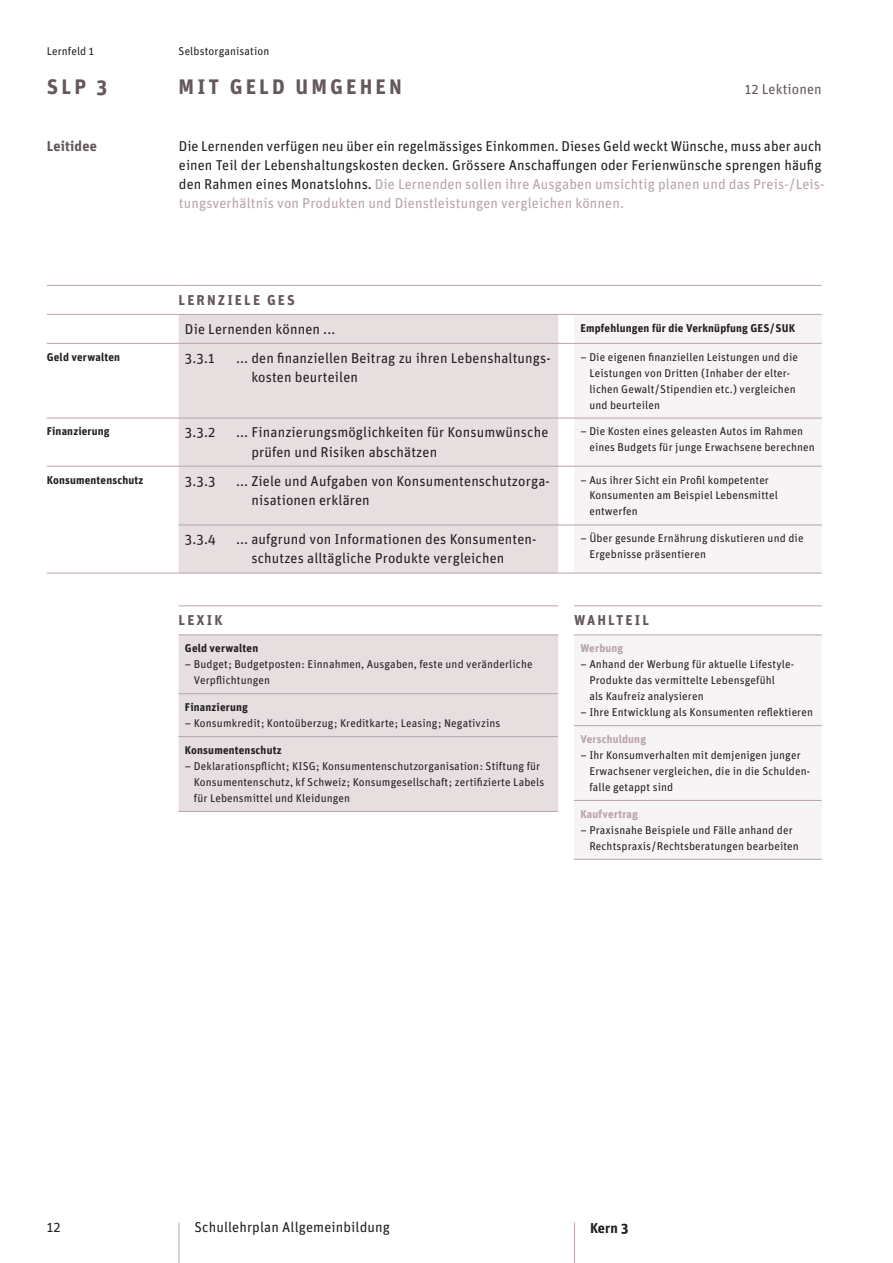
<style>
.page{position:relative;width:893px;height:1263px;background:#fff}
.page>*{position:absolute;margin:0;border:0;box-sizing:border-box;transform-origin:0 0}
.t1{font:700 21px "Unit";letter-spacing:.15em;color:#64585e}
.t2{font:14.25px/19.2px "Unit";letter-spacing:.01em;color:#231f20}
.t3{font:700 14.25px "Unit";letter-spacing:.15em;color:#64585e}
.t4{font:14.25px "Unit";letter-spacing:.01em;color:#64585e}
.t5{font:700 14.25px "Unit";color:#231f20}
.t6{font:11.25px/15.9px "Unit";letter-spacing:.01em;color:#231f20}
.t7{font:700 11.25px "Unit";letter-spacing:.015em;color:#231f20}
.t8{font:700 11.25px "Unit";letter-spacing:.015em;color:#b9a3ab}
.s1{color:#b9a3ab}
</style>
<div class="page">
<hr style="left:179px;top:1222px;width:1px;height:41px;background:#b9a3ab">
<hr style="left:574px;top:1222px;width:1px;height:41px;background:#b9a3ab">
<div style="left:179px;top:315px;width:379px;height:258px;background:#e7dee0"></div>
<div style="left:574px;top:315px;width:248px;height:258px;background:#f6f4f4"></div>
<hr style="left:179px;top:418px;width:379px;height:1px;background:#b9a3ab">
<svg style="left:558px;top:418px;width:16px;height:1px"></svg>
<hr style="left:574px;top:418px;width:248px;height:1px;background:#b9a3ab">
<hr style="left:574px;top:343px;width:248px;height:1px;background:#b9a3ab">
<hr style="left:179px;top:343px;width:379px;height:1px;background:#b9a3ab">
<svg style="left:558px;top:343px;width:16px;height:1px"></svg>
<hr style="left:47px;top:343px;width:132px;height:1px;background:#b9a3ab">
<hr style="left:47px;top:418px;width:132px;height:1px;background:#b9a3ab">
<svg style="left:47px;top:285px;width:775px;height:30px"></svg>
<hr style="left:574px;top:314px;width:248px;height:1px;background:#b9a3ab">
<hr style="left:47px;top:314px;width:132px;height:1px;background:#b9a3ab">
<hr style="left:179px;top:466px;width:379px;height:1px;background:#b9a3ab">
<hr style="left:179px;top:525px;width:379px;height:1px;background:#b9a3ab">
<hr style="left:179px;top:573px;width:379px;height:1px;background:#b9a3ab">
<hr style="left:574px;top:466px;width:248px;height:1px;background:#b9a3ab">
<hr style="left:574px;top:525px;width:248px;height:1px;background:#b9a3ab">
<hr style="left:574px;top:573px;width:248px;height:1px;background:#b9a3ab">
<svg style="left:558px;top:466px;width:16px;height:1px"></svg>
<svg style="left:558px;top:525px;width:16px;height:1px"></svg>
<svg style="left:558px;top:573px;width:16px;height:1px"></svg>
<hr style="left:47px;top:573px;width:132px;height:1px;background:#b9a3ab">
<hr style="left:47px;top:466px;width:132px;height:1px;background:#b9a3ab">
<div style="left:179px;top:636px;width:379px;height:175px;background:#e7dee0"></div>
<hr style="left:179px;top:605px;width:379px;height:1px;background:#b9a3ab">
<hr style="left:179px;top:635px;width:379px;height:1px;background:#b9a3ab">
<hr style="left:179px;top:693px;width:379px;height:1px;background:#b9a3ab">
<hr style="left:179px;top:736px;width:379px;height:1px;background:#b9a3ab">
<hr style="left:179px;top:811px;width:379px;height:1px;background:#b9a3ab">
<div style="left:574px;top:636px;width:248px;height:223px;background:#f6f4f4"></div>
<hr style="left:574px;top:725px;width:248px;height:1px;background:#b9a3ab">
<hr style="left:574px;top:800px;width:248px;height:1px;background:#b9a3ab">
<hr style="left:574px;top:605px;width:248px;height:1px;background:#b9a3ab">
<hr style="left:574px;top:635px;width:248px;height:1px;background:#b9a3ab">
<hr style="left:574px;top:859px;width:248px;height:1px;background:#b9a3ab">
<p class="t6" style="left:47px;top:43px;width:49px">Lernfeld 1</p>
<p class="t6" style="left:179px;top:43px;width:92px">Selbstorganisation</p>
<h1 class="t1" style="left:47px;top:73px;width:62px">SL P 3</h1>
<h1 class="t1" style="left:179px;top:73px;width:225px">M it Geld umgehen</h1>
<p class="t4" style="left:745px;top:80px;width:79px">12 Lektionen</p>
<p class="t3" style="left:47px;top:137px;width:52px">Leitidee</p>
<p class="t2" style="left:179px;top:136px;width:647px">Die Lernenden verfügen neu über ein regelmässiges Einkommen. Dieses Geld weckt Wünsche, muss aber auch einen Teil der Lebenshaltungskosten decken. Grössere Anschaffungen oder Ferienwünsche sprengen häufig den Rahmen eines Monatslohns. <span class="s1">Die Lernenden sollen ihre Ausgaben umsichtig planen und das Preis-/Leis&shy;tungsverhältnis von Produkten und Dienstleistungen vergleichen können.</span></p>
<p class="t3" style="left:179px;top:291px;width:99px">L ernziele GES</p>
<p class="t2" style="left:185px;top:319px;width:152px">Die Lernenden können ...</p>
<p class="t7" style="left:580px;top:321px;width:176px">Empfehlungen für die Verknüpfung GES</p>
<p class="t7" style="left:770px;top:321px;width:26px">/ SU K</p>
<p class="t7" style="left:47px;top:350px;width:75px">Geld verwalten</p>
<p class="t2" style="left:185px;top:348px;width:31px">3.3.1</p>
<p class="t2" style="left:251px;top:348px;width:301px;text-indent:-15px">... den finanziellen Beitrag zu ihren Lebenshaltungs&shy;kosten beurteilen</p>
<p class="t6" style="left:589px;top:349px;width:210px;text-indent:-9px">– Die eigenen finanziellen Leistungen und die Leistungen von Dritten (Inhaber der elter&shy;lichen Gewalt/Stipendien etc.) vergleichen und beurteilen</p>
<p class="t7" style="left:47px;top:424px;width:65px">Finanzierung</p>
<p class="t2" style="left:185px;top:423px;width:32px">3.3.2</p>
<p class="t2" style="left:251px;top:423px;width:298px;text-indent:-15px">... Finanzierungsmöglichkeiten für Konsumwünsche prüfen und Risiken abschätzen</p>
<p class="t6" style="left:589px;top:423px;width:227px;text-indent:-9px">– Die Kosten eines geleasten Autos im Rahmen eines Budgets für junge Erwachsene berechnen</p>
<p class="t7" style="left:47px;top:473px;width:98px">Konsumentenschutz</p>
<p class="t2" style="left:185px;top:471px;width:32px">3.3.3</p>
<p class="t2" style="left:251px;top:471px;width:300px;text-indent:-15px">... Ziele und Aufgaben von Konsumentenschutzorga&shy;nisationen erklären</p>
<p class="t6" style="left:589px;top:471px;width:190px;text-indent:-9px">– Aus ihrer Sicht ein Profil kompetenter<br>Konsumenten am Beispiel Lebensmittel entwerfen</p>
<p class="t2" style="left:185px;top:530px;width:33px">3.3.4</p>
<p class="t2" style="left:251px;top:530px;width:287px;text-indent:-15px">... aufgrund von Informationen des Konsumenten&shy;schutzes alltägliche Produkte vergleichen</p>
<p class="t6" style="left:589px;top:530px;width:216px;text-indent:-9px">– Über gesunde Ernährung diskutieren und die<br>Ergebnisse präsentieren</p>
<p class="t3" style="left:179px;top:611px;width:44px">L exik</p>
<p class="t7" style="left:185px;top:641px;width:75px">Geld verwalten</p>
<p class="t6" style="left:194px;top:656px;width:340px;text-indent:-9px">– Budget; Budgetposten: Einnahmen, Ausgaben, feste und veränderliche<br>Verpflichtungen</p>
<p class="t7" style="left:185px;top:700px;width:65px">Finanzierung</p>
<p class="t6" style="left:185px;top:715px;width:317px">– Konsumkredit; Kontoüberzug; Kreditkarte; Leasing; Negativzins</p>
<p class="t7" style="left:185px;top:743px;width:98px">Konsumentenschutz</p>
<p class="t6" style="left:194px;top:758px;width:352px;text-indent:-9px">– Deklarationspflicht; KISG; Konsumentenschutzorganisation: Stiftung für<br>Konsumentenschutz, kf Schweiz; Konsumgesellschaft; zertifizierte Labels für Lebensmittel und Kleidungen</p>
<p class="t3" style="left:574px;top:611px;width:77px">Wahlteil</p>
<p class="t8" style="left:580px;top:641px;width:44px">Werbung</p>
<p class="t6" style="left:589px;top:656px;width:206px;text-indent:-9px">– Anhand der Werbung für aktuelle Lifestyle-<br>Produkte das vermittelte Lebensgefühl<br>als Kaufreiz analysieren</p>
<p class="t6" style="left:580px;top:704px;width:234px">– Ihre Entwicklung als Konsumenten reflektieren</p>
<p class="t8" style="left:580px;top:732px;width:67px">Verschuldung</p>
<p class="t6" style="left:589px;top:747px;width:222px;text-indent:-9px">– Ihr Konsumverhalten mit demjenigen junger<br>Erwachsener vergleichen, die in die Schulden&shy;falle getappt sind</p>
<p class="t8" style="left:580px;top:807px;width:59px">Kaufvertrag</p>
<p class="t6" style="left:589px;top:822px;width:211px;text-indent:-9px">– Praxisnahe Beispiele und Fälle anhand der<br>Rechtspraxis/Rechtsberatungen bearbeiten</p>
<p class="t2" style="left:47px;top:1218px;width:15px">12</p>
<p class="t2" style="left:195px;top:1218px;width:197px">Schullehrplan Allgemeinbildung</p>
<p class="t5" style="left:590px;top:1219px;width:40px">Kern 3</p>
</div>
